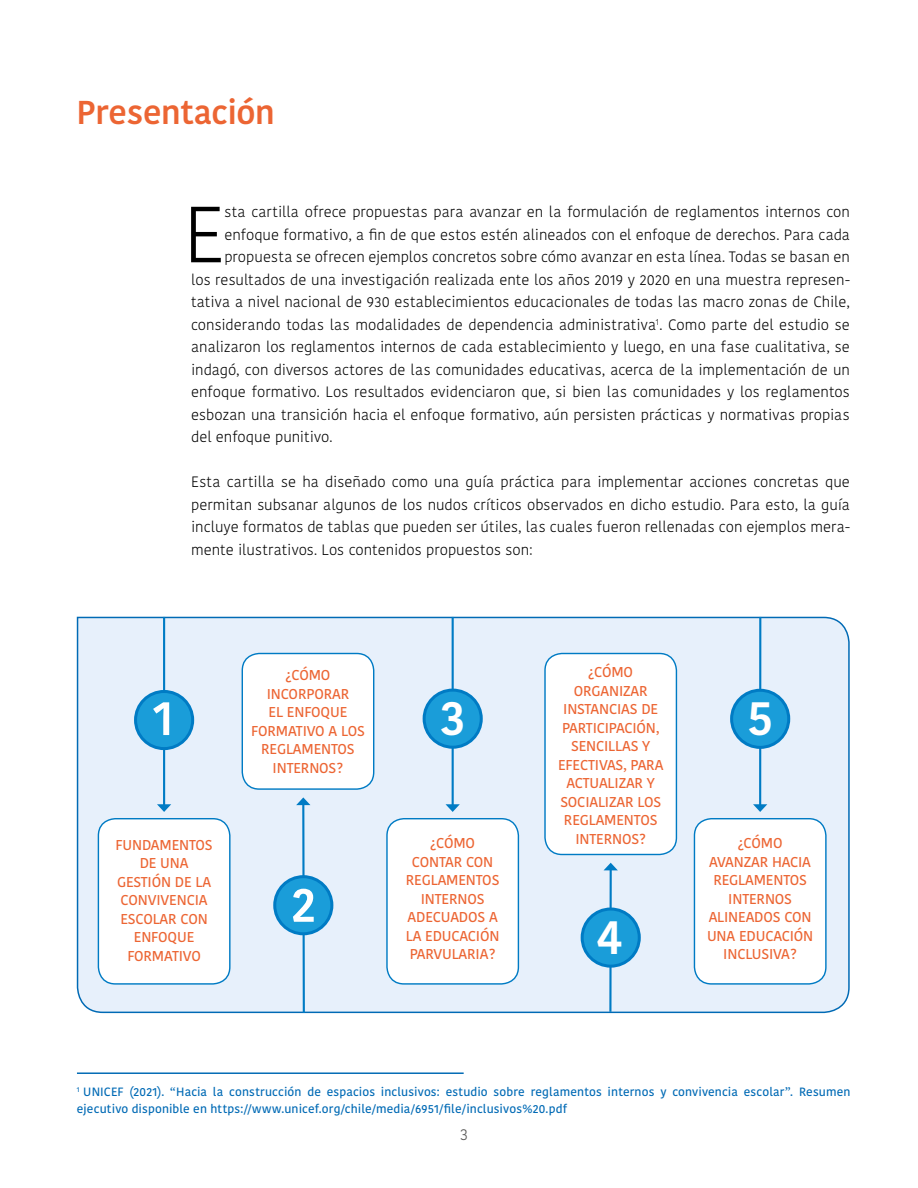
<style>
.page{position:relative;width:918px;height:1188px;background:#fff}
.page>*{position:absolute;margin:0;border:0;box-sizing:border-box;transform-origin:0 0}
.t1{font:300 79.2px "Kohinoor Bangla";color:#000}
.t2{font:600 49.2px "Kohinoor Bangla";color:#fff}
.t3{font:600 33px "Kohinoor Bangla";letter-spacing:-.01em;color:#ec6533}
.t4{font:300 16.5px "Kohinoor Bangla";color:#575756}
.t5{font:300 15px/22.5px "Kohinoor Bangla";color:#000;text-align:justify}
.t6{font:500 14.25px/18.5px "Kohinoor Bangla";letter-spacing:-.01em;color:#ec6533;text-align:center}
.t7{font:500 12px/16.5px "Kohinoor Bangla";letter-spacing:.01em;color:#006ab5}
</style>
<div class="page">
<div style="left:76px;top:616px;width:774px;height:398px;background:#e7f0fb"></div>
<hr style="left:163px;top:617px;width:2px;height:189px;background:#007bc4">
<svg style="left:157px;top:804px;width:14px;height:8px"></svg>
<div style="left:136px;top:691px;width:57px;height:58px;background:#1a9dd9;border-radius:50%"></div>
<div style="left:134px;top:690px;width:60px;height:60px;border:3px solid #007bc4;border-radius:50%"></div>
<svg style="left:153px;top:702px;width:16px;height:33px"></svg>
<div style="left:98px;top:819px;width:132px;height:165px;background:#fff;border-radius:17px"></div>
<div style="left:98px;top:818px;width:133px;height:167px;border:1px solid #007bc4;border-radius:17px"></div>
<div style="left:275px;top:877px;width:57px;height:57px;background:#1a9dd9;border-radius:50%"></div>
<div style="left:273px;top:875px;width:60px;height:60px;border:3px solid #007bc4;border-radius:50%"></div>
<svg style="left:293px;top:797px;width:21px;height:217px"></svg>
<div style="left:242px;top:654px;width:132px;height:135px;background:#fff;border-radius:17px"></div>
<div style="left:242px;top:653px;width:132px;height:137px;border:1px solid #007bc4;border-radius:17px"></div>
<hr style="left:452px;top:617px;width:2px;height:189px;background:#007bc4">
<svg style="left:446px;top:804px;width:14px;height:8px"></svg>
<div style="left:424px;top:690px;width:57px;height:57px;background:#1a9dd9;border-radius:50%"></div>
<div style="left:423px;top:689px;width:60px;height:60px;border:3px solid #007bc4;border-radius:50%"></div>
<div style="left:387px;top:819px;width:131px;height:165px;background:#fff;border-radius:17px"></div>
<div style="left:386px;top:818px;width:133px;height:167px;border:1px solid #007bc4;border-radius:17px"></div>
<hr style="left:609px;top:869px;width:3px;height:143px;background:#007bc4">
<svg style="left:604px;top:863px;width:14px;height:7px"></svg>
<div style="left:582px;top:909px;width:57px;height:57px;background:#1a9dd9;border-radius:50%"></div>
<div style="left:581px;top:908px;width:60px;height:60px;border:3px solid #007bc4;border-radius:50%"></div>
<div style="left:545px;top:654px;width:131px;height:200px;background:#fff;border-radius:17px"></div>
<div style="left:544px;top:653px;width:133px;height:202px;border:1px solid #007bc4;border-radius:17px"></div>
<hr style="left:759px;top:617px;width:2px;height:189px;background:#007bc4">
<svg style="left:753px;top:804px;width:14px;height:8px"></svg>
<div style="left:732px;top:690px;width:57px;height:57px;background:#1a9dd9;border-radius:50%"></div>
<div style="left:730px;top:689px;width:60px;height:60px;border:3px solid #007bc4;border-radius:50%"></div>
<div style="left:694px;top:819px;width:132px;height:165px;background:#fff;border-radius:17px"></div>
<div style="left:694px;top:818px;width:133px;height:167px;border:1px solid #007bc4;border-radius:17px"></div>
<hr style="left:77px;top:1072px;width:387px;height:2px;background:#006ab5">
<h3 class="t3" style="left:77px;top:85px;width:200px">Presentación</h3>
<h1 class="t1" style="left:183px;top:176px;width:43px">E</h1>
<p class="t5" style="left:224px;top:201px;width:627px">sta cartilla ofrece propuestas para avanzar en la formulación de reglamentos internos con</p>
<p class="t5" style="left:224px;top:223px;width:627px">enfoque formativo, a fin de que estos estén alineados con el enfoque de derechos. Para cada</p>
<p class="t5" style="left:224px;top:246px;width:627px">propuesta se ofrecen ejemplos concretos sobre cómo avanzar en esta línea. Todas se basan en</p>
<p class="t5" style="left:191px;top:268px;width:660px">los resultados de una investigación realizada ente los años 2019 y 2020 en una muestra represen-</p>
<p class="t5" style="left:191px;top:291px;width:660px">tativa a nivel nacional de 930 establecimientos educacionales de todas las macro zonas de Chile,</p>
<p class="t5" style="left:191px;top:313px;width:660px">considerando todas las modalidades de dependencia administrativa<sup>1</sup>. Como parte del estudio se</p>
<p class="t5" style="left:191px;top:336px;width:660px">analizaron los reglamentos internos de cada establecimiento y luego, en una fase cualitativa, se</p>
<p class="t5" style="left:191px;top:358px;width:660px">indagó, con diversos actores de las comunidades educativas, acerca de la implementación de un</p>
<p class="t5" style="left:191px;top:381px;width:660px">enfoque formativo. Los resultados evidenciaron que, si bien las comunidades y los reglamentos</p>
<p class="t5" style="left:191px;top:403px;width:660px">esbozan una transición hacia el enfoque formativo, aún persisten prácticas y normativas propias</p>
<p class="t5" style="left:191px;top:426px;width:143px">del enfoque punitivo.</p>
<p class="t5" style="left:191px;top:471px;width:660px">Esta cartilla se ha diseñado como una guía práctica para implementar acciones concretas que permitan subsanar algunos de los nudos críticos observados en dicho estudio. Para esto, la guía incluye formatos de tablas que pueden ser útiles, las cuales fueron rellenadas con ejemplos mera&shy;mente ilustrativos. Los contenidos propuestos son:</p>
<p class="t6" style="left:116px;top:835px;width:99px">FUNDAMENTOS<br>DE UNA<br>GESTIÓN DE LA<br>CONVIVENCIA<br>ESCOLAR CON<br>ENFOQUE<br>FORMATIVO</p>
<p class="t6" style="left:251px;top:666px;width:115px">¿CÓMO<br>INCORPORAR<br>EL ENFOQUE<br>FORMATIVO A LOS<br>REGLAMENTOS<br>INTERNOS?</p>
<h2 class="t2" style="left:441px;top:676px;width:26px">3</h2>
<p class="t6" style="left:406px;top:834px;width:95px">¿CÓMO<br>CONTAR CON<br>REGLAMENTOS<br>INTERNOS<br>ADECUADOS A<br>LA EDUCACIÓN<br>PARVULARIA?</p>
<p class="t6" style="left:558px;top:663px;width:107px">¿CÓMO<br>ORGANIZAR<br>INSTANCIAS DE<br>PARTICIPACIÓN,<br>SENCILLAS Y<br>EFECTIVAS, PARA<br>ACTUALIZAR Y<br>SOCIALIZAR LOS<br>REGLAMENTOS<br>INTERNOS?</p>
<h2 class="t2" style="left:596px;top:895px;width:27px">4</h2>
<h2 class="t2" style="left:747px;top:677px;width:28px">5</h2>
<p class="t6" style="left:707px;top:834px;width:108px">¿CÓMO<br>AVANZAR HACIA<br>REGLAMENTOS<br>INTERNOS<br>ALINEADOS CON<br>UNA EDUCACIÓN<br>INCLUSIVA?</p>
<p class="t7" style="left:77px;top:1083px;width:775px"><sup>1</sup> UNICEF (2021). “Hacia la construcción de espacios inclusivos: estudio sobre reglamentos internos y convivencia escolar”. Resumen ejecutivo disponible en https://www.unicef.org/chile/media/6951/file/inclusivos%20.pdf</p>
<p class="t4" style="left:460px;top:1122px;width:9px">3</p>
</div>
